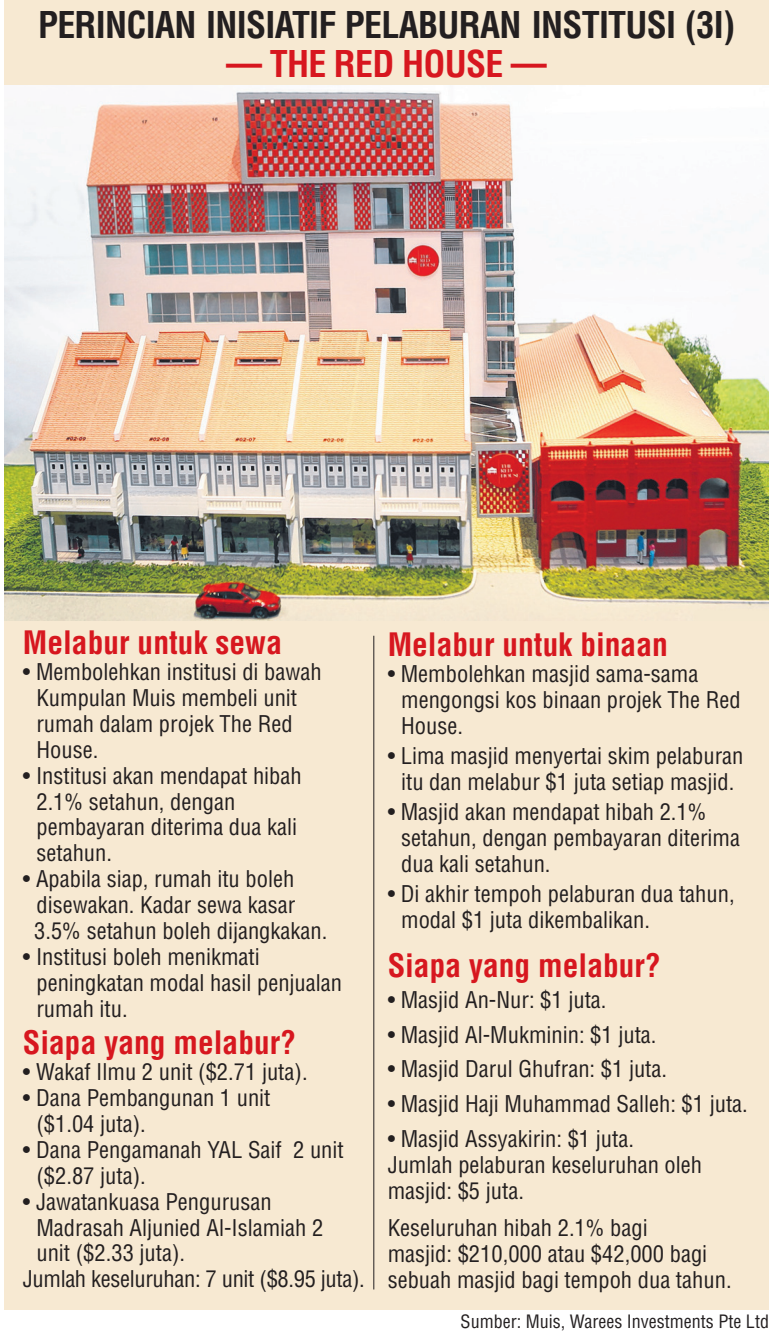
<style>
.page{position:relative;width:772px;height:1333px;background:#fff}
.page>*{position:absolute;margin:0;border:0;box-sizing:border-box;transform-origin:0 0}
.t1{font:700 condensed 36px "Helvetica";letter-spacing:-.02em;color:#231f20}
.t2{font:700 condensed 36px "Helvetica";letter-spacing:-.02em;color:#d7171f}
.t3{font:700 condensed 31.5px "Helvetica";color:#d7171f}
.t4{font:condensed 22.5px/25.9px "Helvetica";color:#231f20}
.t5{font:condensed 18px "Helvetica";color:#231f20}
</style>
<div class="page">
<div style="left:5px;top:0;width:763px;height:1309px;background:#f7e9d2"></div>
<img style="left:5px;top:86px;width:763px;height:535px">
<hr style="left:373px;top:636px;width:1px;height:653px;background:#231f20">
<h1 class="t1" style="left:38px;top:2px;width:698px">PERINCIAN INISIATIF PELABURAN INSTITUSI (3I)</h1>
<h1 class="t2" style="left:226px;top:41px;width:322px">— THE RED HOUSE —</h1>
<h2 class="t3" style="left:23px;top:623px;width:260px">Melabur untuk sewa</h2>
<p class="t4" style="left:36px;top:659px;width:287px;text-indent:-14px">• Membolehkan institusi di bawah<br>Kumpulan Muis membeli unit rumah dalam projek The Red<br>House.</p>
<p class="t4" style="left:36px;top:762px;width:267px;text-indent:-14px">• Institusi akan mendapat hibah<br>2.1% setahun, dengan pembayaran diterima dua kali setahun.</p>
<p class="t4" style="left:34px;top:866px;width:295px;text-indent:-11px">• Apabila siap, rumah itu boleh disewakan. Kadar sewa kasar<br>3.5% setahun boleh dijangkakan.</p>
<p class="t4" style="left:36px;top:943px;width:307px;text-indent:-14px">• Institusi boleh menikmati peningkatan modal hasil penjualan rumah itu.</p>
<h2 class="t3" style="left:23px;top:1023px;width:275px">Siapa yang melabur?</h2>
<p class="t4" style="left:23px;top:1059px;width:286px">• Wakaf Ilmu 2 unit ($2.71 juta).</p>
<p class="t4" style="left:36px;top:1085px;width:235px;text-indent:-14px">• Dana Pembangunan 1 unit ($1.04 juta).</p>
<p class="t4" style="left:36px;top:1136px;width:309px;text-indent:-14px">• Dana Pengamanah YAL Saif 2 unit ($2.87 juta).</p>
<p class="t4" style="left:23px;top:1188px;width:250px">• Jawatankuasa Pengurusan</p>
<p class="t4" style="left:36px;top:1214px;width:288px">Madrasah Aljunied Al-Islamiah 2</p>
<p class="t4" style="left:36px;top:1240px;width:150px">unit ($2.33 juta).</p>
<p class="t4" style="left:23px;top:1266px;width:343px">Jumlah keseluruhan: 7 unit ($8.95 juta).</p>
<h2 class="t3" style="left:387px;top:625px;width:282px">Melabur untuk binaan</h2>
<p class="t4" style="left:401px;top:660px;width:341px;text-indent:-14px">• Membolehkan masjid sama-sama mengongsi kos binaan projek The Red<br>House.</p>
<p class="t4" style="left:387px;top:743px;width:357px;text-align:center">• Lima masjid menyertai skim pelaburan itu dan melabur $1 juta setiap masjid.</p>
<p class="t4" style="left:401px;top:799px;width:340px;text-indent:-14px">• Masjid akan mendapat hibah 2.1% setahun, dengan pembayaran diterima dua kali setahun.</p>
<p class="t4" style="left:401px;top:881px;width:335px;text-indent:-14px">• Di akhir tempoh pelaburan dua tahun, modal $1 juta dikembalikan.</p>
<h2 class="t3" style="left:387px;top:946px;width:275px">Siapa yang melabur?</h2>
<p class="t4" style="left:387px;top:986px;width:220px">• Masjid An-Nur: $1 juta.</p>
<p class="t4" style="left:387px;top:1021px;width:270px">• Masjid Al-Mukminin: $1 juta.</p>
<p class="t4" style="left:387px;top:1056px;width:281px">• Masjid Darul Ghufran: $1 juta.</p>
<p class="t4" style="left:387px;top:1091px;width:361px">• Masjid Haji Muhammad Salleh: $1 juta.</p>
<p class="t4" style="left:387px;top:1126px;width:316px">• Masjid Assyakirin: $1 juta.<br>Jumlah pelaburan keseluruhan oleh masjid: $5 juta.</p>
<p class="t4" style="left:387px;top:1215px;width:345px">Keseluruhan hibah 2.1% bagi<br>masjid: $210,000 atau $42,000 bagi sebuah masjid bagi tempoh dua tahun.</p>
<p class="t5" style="left:460px;top:1310px;width:310px">Sumber: Muis, Warees Investments Pte Ltd</p>
</div>
